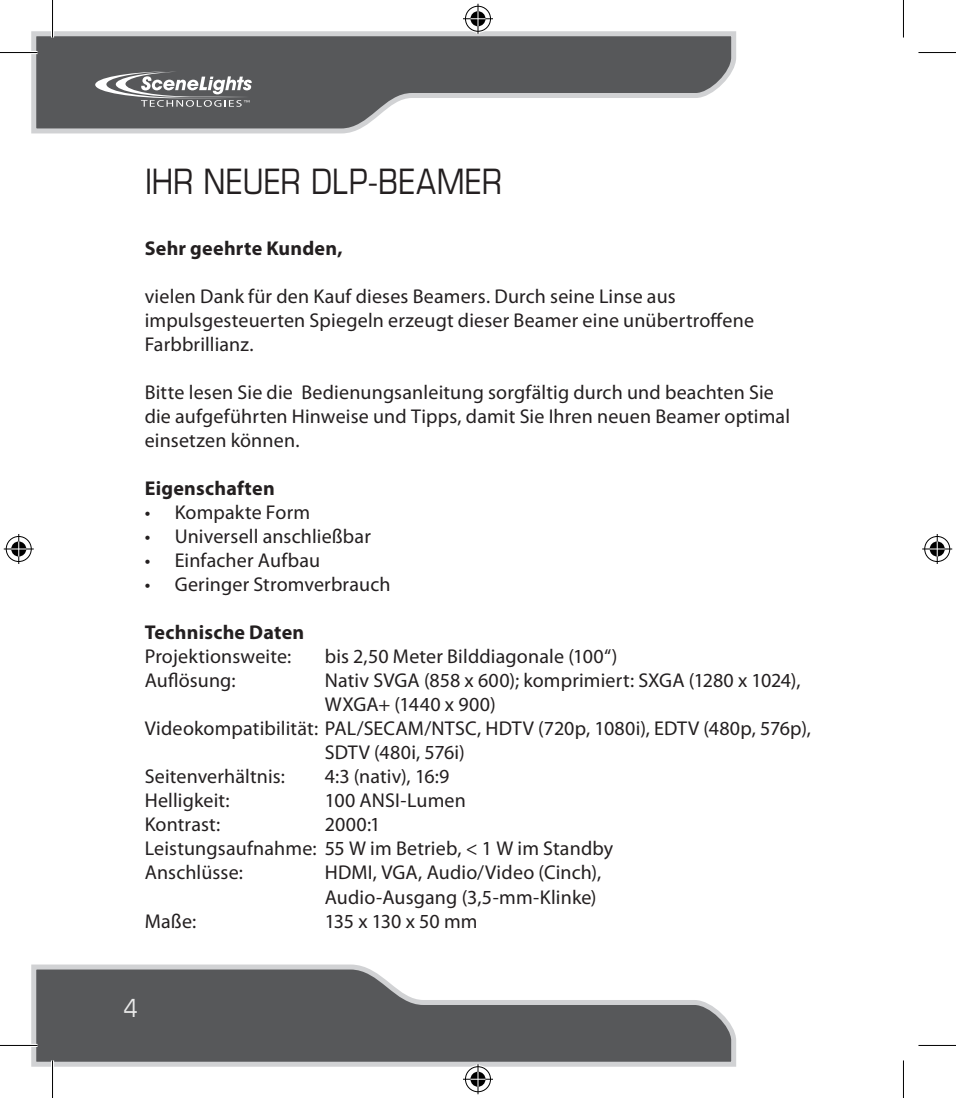
<style>
.page{position:relative;width:956px;height:1098px;background:#fff}
.page>*{position:absolute;margin:0;border:0;box-sizing:border-box;transform-origin:0 0}
.Überschrift_Ebene_1{font:condensed 35px "Eurostile";letter-spacing:-.005em;color:#231f20}
.t1{font:condensed 25px "Eurostile";color:#ebebeb}
.Fließtext_Ebene_1{font:20px/24px "Myriad Pro";letter-spacing:.01em;color:#231f20}
.Aufzählung_Ebene_1{font:20px "Myriad Pro";letter-spacing:.01em;color:#231f20}
.Überschrift_Ebene_1-2{font:700 20px "Myriad Pro";letter-spacing:.01em;color:#231f20}
.Fließtext_Ebene_1-2{font:20px "Myriad Pro";letter-spacing:-.01em;color:#231f20}
</style>
<div class="page">
<svg style="left:31px;top:31px;width:705px;height:103px"></svg>
<svg style="left:31px;top:964px;width:705px;height:102px"></svg>
<svg style="left:95px;top:71px;width:157px;height:36px"></svg>
<hr style="left:0;top:51px;width:38px;height:3px;background:#fff">
<hr style="left:0;top:1043px;width:38px;height:3px;background:#fff">
<hr style="left:51px;top:0;width:3px;height:37px;background:#fff">
<hr style="left:51px;top:1060px;width:3px;height:37px;background:#fff">
<hr style="left:0;top:52px;width:38px;height:1px;background:#000">
<hr style="left:918px;top:52px;width:37px;height:1px;background:#000">
<hr style="left:0;top:1044px;width:38px;height:1px;background:#000">
<hr style="left:918px;top:1044px;width:37px;height:1px;background:#000">
<hr style="left:52px;top:0;width:1px;height:37px;background:#000">
<hr style="left:52px;top:1060px;width:1px;height:37px;background:#000">
<hr style="left:902px;top:0;width:1px;height:37px;background:#000">
<hr style="left:902px;top:1060px;width:1px;height:37px;background:#000">
<div style="left:464px;top:5px;width:28px;height:28px;border:3px solid #fff;border-radius:50%"></div>
<hr style="left:463px;top:17px;width:30px;height:3px;background:#fff">
<hr style="left:476px;top:4px;width:3px;height:30px;background:#fff">
<div style="left:469px;top:10px;width:18px;height:18px;border:3px solid #fff;border-radius:50%"></div>
<div style="left:465px;top:6px;width:26px;height:26px;border:1px solid #000;border-radius:50%"></div>
<hr style="left:463px;top:18px;width:30px;height:1px;background:#000">
<hr style="left:477px;top:4px;width:1px;height:30px;background:#000">
<svg style="left:470px;top:11px;width:15px;height:15px"></svg>
<div style="left:464px;top:1064px;width:28px;height:28px;border:3px solid #fff;border-radius:50%"></div>
<hr style="left:463px;top:1077px;width:30px;height:3px;background:#fff">
<hr style="left:476px;top:1063px;width:3px;height:30px;background:#fff">
<div style="left:469px;top:1069px;width:18px;height:18px;border:3px solid #fff;border-radius:50%"></div>
<div style="left:465px;top:1066px;width:26px;height:25px;border:1px solid #000;border-radius:50%"></div>
<hr style="left:463px;top:1078px;width:30px;height:1px;background:#000">
<hr style="left:477px;top:1063px;width:1px;height:30px;background:#000">
<svg style="left:470px;top:1071px;width:15px;height:15px"></svg>
<div style="left:5px;top:534px;width:28px;height:29px;border:3px solid #fff;border-radius:50%"></div>
<hr style="left:4px;top:547px;width:30px;height:3px;background:#fff">
<hr style="left:17px;top:534px;width:3px;height:30px;background:#fff">
<div style="left:10px;top:539px;width:18px;height:19px;border:3px solid #fff;border-radius:50%"></div>
<div style="left:6px;top:536px;width:26px;height:25px;border:1px solid #000;border-radius:50%"></div>
<hr style="left:4px;top:548px;width:30px;height:1px;background:#000">
<hr style="left:18px;top:534px;width:1px;height:30px;background:#000">
<svg style="left:11px;top:541px;width:15px;height:15px"></svg>
<div style="left:923px;top:534px;width:28px;height:29px;border:3px solid #fff;border-radius:50%"></div>
<hr style="left:922px;top:547px;width:30px;height:3px;background:#fff">
<hr style="left:935px;top:534px;width:3px;height:30px;background:#fff">
<div style="left:928px;top:539px;width:18px;height:19px;border:3px solid #fff;border-radius:50%"></div>
<div style="left:924px;top:536px;width:25px;height:25px;border:1px solid #000;border-radius:50%"></div>
<hr style="left:922px;top:548px;width:30px;height:1px;background:#000">
<hr style="left:936px;top:534px;width:1px;height:30px;background:#000">
<svg style="left:929px;top:541px;width:15px;height:15px"></svg>
<p class="Überschrift_Ebene_1" style="left:145px;top:160px;width:359px">IHR NEUER DLP-BEAMER</p>
<p class="Überschrift_Ebene_1-2" style="left:145px;top:235px;width:199px">Sehr geehrte Kunden,</p>
<p class="Fließtext_Ebene_1" style="left:145px;top:284px;width:610px">vielen Dank für den Kauf dieses Beamers. Durch seine Linse aus impulsgesteuerten Spiegeln erzeugt dieser Beamer eine unübertroffene<br>Farbbrillianz.</p>
<p class="Fließtext_Ebene_1" style="left:145px;top:380px;width:646px">Bitte lesen Sie die Bedienungsanleitung sorgfältig durch und beachten Sie die aufgeführten Hinweise und Tipps, damit Sie Ihren neuen Beamer optimal einsetzen können.</p>
<p class="Überschrift_Ebene_1-2" style="left:145px;top:475px;width:132px">Eigenschaften</p>
<p class="Aufzählung_Ebene_1" style="left:145px;top:500px;width:167px">• Kompakte Form</p>
<p class="Aufzählung_Ebene_1" style="left:145px;top:524px;width:228px">• Universell anschließbar</p>
<p class="Aufzählung_Ebene_1" style="left:145px;top:548px;width:177px">• Einfacher Aufbau</p>
<p class="Aufzählung_Ebene_1" style="left:145px;top:572px;width:247px">• Geringer Stromverbrauch</p>
<p class="Überschrift_Ebene_1-2" style="left:145px;top:619px;width:161px">Technische Daten</p>
<p class="Fließtext_Ebene_1" style="left:145px;top:644px;width:148px">Projektionsweite:</p>
<p class="Fließtext_Ebene_1" style="left:325px;top:644px;width:294px">bis 2,50 Meter Bilddiagonale (100“)</p>
<p class="Fließtext_Ebene_1" style="left:145px;top:668px;width:92px">Auflösung:</p>
<p class="Fließtext_Ebene_1" style="left:325px;top:668px;width:477px">Nativ SVGA (858 x 600); komprimiert: SXGA (1280 x 1024),<br>WXGA+ (1440 x 900)</p>
<p class="Fließtext_Ebene_1" style="left:325px;top:716px;width:487px;text-indent:-180px">Videokompatibilität: PAL/SECAM/NTSC, HDTV (720p, 1080i), EDTV (480p, 576p),<br>SDTV (480i, 576i)</p>
<p class="Fließtext_Ebene_1" style="left:145px;top:764px;width:142px">Seitenverhältnis:</p>
<p class="Fließtext_Ebene_1" style="left:325px;top:764px;width:126px">4:3 (nativ), 16:9</p>
<p class="Fließtext_Ebene_1" style="left:145px;top:788px;width:86px">Helligkeit:</p>
<p class="Fließtext_Ebene_1" style="left:325px;top:788px;width:143px">100 ANSI-Lumen</p>
<p class="Fließtext_Ebene_1" style="left:145px;top:812px;width:77px">Kontrast:</p>
<p class="Fließtext_Ebene_1" style="left:325px;top:812px;width:57px">2000:1</p>
<p class="Fließtext_Ebene_1" style="left:145px;top:836px;width:470px">Leistungsaufnahme: 55 W im Betrieb, &lt; 1 W im Standby</p>
<p class="Fließtext_Ebene_1" style="left:145px;top:860px;width:100px">Anschlüsse:</p>
<p class="Fließtext_Ebene_1" style="left:325px;top:860px;width:278px">HDMI, VGA, Audio/Video (Cinch),<br>Audio-Ausgang (3,5-mm-Klinke)</p>
<p class="Fließtext_Ebene_1" style="left:145px;top:908px;width:53px">Maße:</p>
<p class="Fließtext_Ebene_1-2" style="left:325px;top:908px;width:154px">135 x 130 x 50 mm</p>
<p class="t1" style="left:124px;top:993px;width:15px">4</p>
</div>
